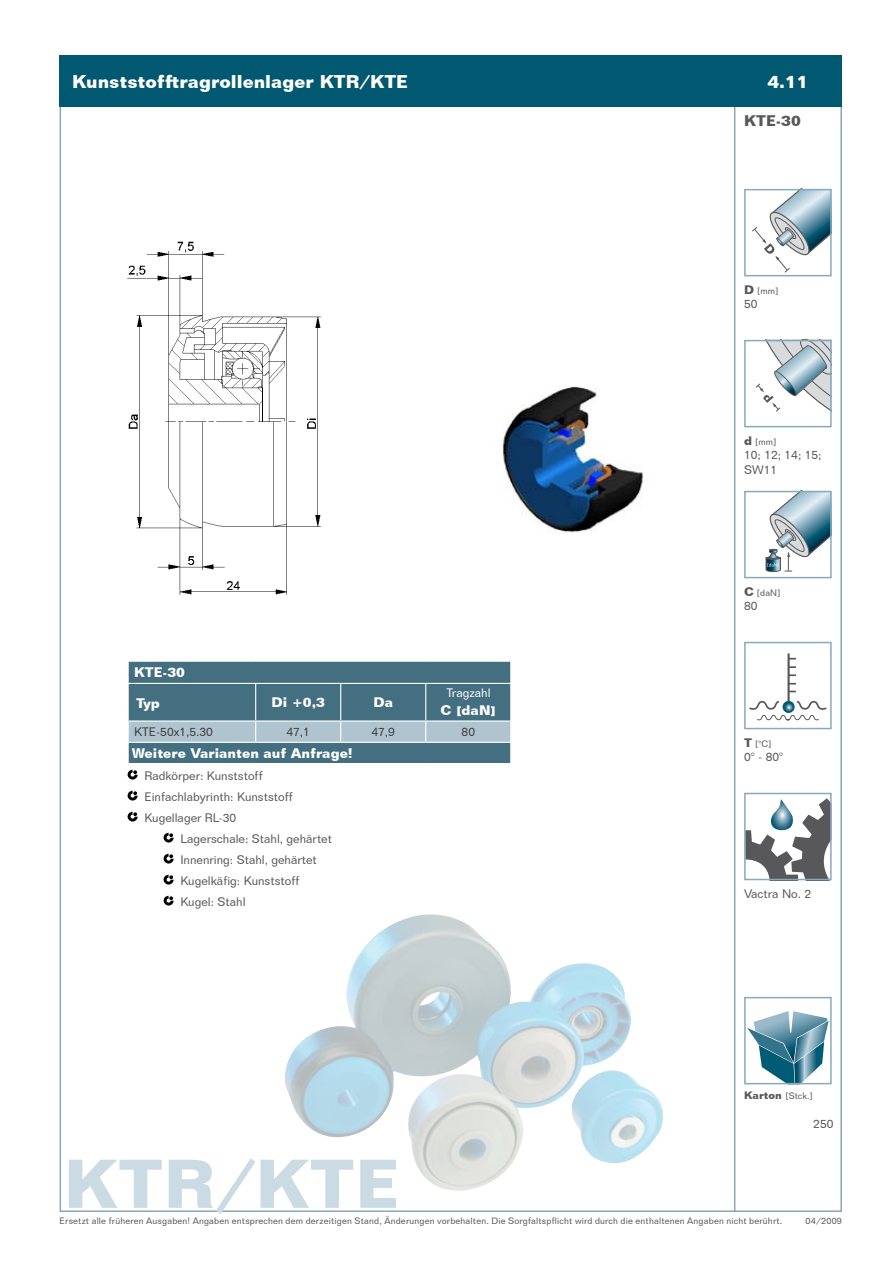
<style>
.page{position:relative;width:893px;height:1263px;background:#fff}
.page>*{position:absolute;margin:0;border:0;box-sizing:border-box;transform-origin:0 0}
.t1{font:700 67.5px "Folio BT";letter-spacing:.01em;color:#cadbe4}
.t2{font:700 18px "Folio BT";color:#fff}
.t3{font:700 15px "Folio BT";color:#58585a}
.t4{font:700 13.5px "Folio BT";color:#fff}
.t5{font:12px/21px "Folio BT";color:#58585a}
.t6{font:12px "Folio BT";color:#3e3e40}
.t7{font:12px "Folio BT";color:#fff}
.t8{font:9px "Folio BT";letter-spacing:.02em;color:#58585a}
.s1{font-size:12px}
.s2{font-weight:700;font-size:12px}
.s3{font-weight:700;font-size:10.5px}
</style>
<div class="page">
<div style="left:734px;top:104px;width:108px;height:1108px;background:#fff;border:2px solid #89a7b6"></div>
<div style="left:744px;top:189px;width:88px;height:87px;border:2px solid #85aabb"></div>
<svg style="left:751px;top:189px;width:81px;height:84px"></svg>
<div style="left:744px;top:340px;width:88px;height:87px;border:2px solid #85aabb"></div>
<svg style="left:749px;top:340px;width:83px;height:87px"></svg>
<div style="left:744px;top:491px;width:88px;height:87px;border:2px solid #85aabb"></div>
<svg style="left:765px;top:491px;width:67px;height:81px"></svg>
<div style="left:744px;top:642px;width:88px;height:87px;border:2px solid #85aabb"></div>
<hr style="left:787px;top:653px;width:3px;height:50px;background:#58585a">
<svg style="left:749px;top:700px;width:78px;height:21px"></svg>
<svg style="left:789px;top:666px;width:7px;height:2px"></svg>
<svg style="left:789px;top:674px;width:7px;height:2px"></svg>
<svg style="left:747px;top:798px;width:82px;height:79px"></svg>
<div style="left:744px;top:793px;width:88px;height:87px;border:2px solid #85aabb"></div>
<svg style="left:747px;top:1011px;width:82px;height:70px"></svg>
<div style="left:744px;top:997px;width:88px;height:87px;border:2px solid #85aabb"></div>
<img style="left:127px;top:241px;width:194px;height:354px">
<img style="left:502px;top:386px;width:141px;height:147px">
<div style="left:60px;top:55px;width:782px;height:51px;background:#005871"></div>
<img style="left:285px;top:914px;width:379px;height:277px">
<svg style="left:128px;top:661px;width:383px;height:102px;background:#618696"></svg>
<svg style="left:127px;top:770px;width:11px;height:10px"></svg>
<svg style="left:127px;top:791px;width:11px;height:10px"></svg>
<svg style="left:127px;top:812px;width:11px;height:10px"></svg>
<svg style="left:163px;top:833px;width:11px;height:10px"></svg>
<svg style="left:163px;top:854px;width:11px;height:10px"></svg>
<svg style="left:163px;top:875px;width:11px;height:10px"></svg>
<svg style="left:163px;top:896px;width:11px;height:10px"></svg>
<h2 class="t2" style="left:72px;top:70px;width:337px">Kunststofftragrollenlager KTR/KTE</h2>
<h3 class="t4" style="left:134px;top:664px;width:52px">KTE-30</h3>
<h3 class="t7" style="left:447px;top:686px;width:45px">Tragzahl</h3>
<h3 class="t4" style="left:271px;top:694px;width:55px">Di +0,3</h3>
<h3 class="t4" style="left:373px;top:694px;width:21px">Da</h3>
<h3 class="t4" style="left:136px;top:695px;width:25px">Typ</h3>
<h3 class="t4" style="left:132px;top:745px;width:223px">Weitere Varianten auf Anfrage!</h3>
<h3 class="t4" style="left:440px;top:702px;width:57px">C <span class="s1">[</span>daN<span class="s1">]</span></h3>
<h3 class="t6" style="left:134px;top:725px;width:80px">KTE-50x1,5.30</h3>
<h3 class="t6" style="left:286px;top:725px;width:25px">47,1</h3>
<h3 class="t6" style="left:371px;top:725px;width:25px">47,9</h3>
<h3 class="t6" style="left:462px;top:725px;width:15px">80</h3>
<h3 class="t5" style="left:144px;top:765px;width:150px">Radkörper: Kunststoff<br>Einfachlabyrinth: Kunststoff<br>Kugellager RL-30</h3>
<h3 class="t5" style="left:180px;top:828px;width:153px">Lagerschale: Stahl, gehärtet<br>Innenring: Stahl, gehärtet<br>Kugelkäfig: Kunststoff<br>Kugel: Stahl</h3>
<h2 class="t2" style="left:767px;top:70px;width:43px">4.11</h2>
<h3 class="t3" style="left:744px;top:112px;width:58px">KTE-30</h3>
<p class="t8" style="left:744px;top:285px;width:36px"><span class="s2">D</span> [mm]</p>
<h3 class="t5" style="left:744px;top:294px;width:15px">50</h3>
<p class="t8" style="left:744px;top:436px;width:34px"><span class="s2">d</span> [mm]</p>
<h3 class="t5" style="left:744px;top:448px;width:79px;line-height:14.4px">10; 12; 14; 15;<br>SW11</h3>
<p class="t8" style="left:744px;top:587px;width:38px"><span class="s2">C</span> [daN]</p>
<h3 class="t5" style="left:744px;top:595px;width:15px">80</h3>
<p class="t8" style="left:744px;top:738px;width:29px"><span class="s2">T</span> [°C]</p>
<h3 class="t5" style="left:744px;top:746px;width:40px">0° - 80°</h3>
<h3 class="t5" style="left:744px;top:883px;width:69px">Vactra No. 2</h3>
<p class="t8" style="left:744px;top:1090px;width:70px"><span class="s3">Karton</span> [Stck.]</p>
<h3 class="t5" style="left:813px;top:1113px;width:22px">250</h3>
<h1 class="t1" style="left:64px;top:1142px;width:337px">KTR/KTE</h1>
<p class="t8" style="left:60px;top:1215px;width:724px">Ersetzt alle früheren Ausgaben! Angaben entsprechen dem derzeitigen Stand, Änderungen vorbehalten. Die Sorgfaltspflicht wird durch die enthaltenen Angaben nicht berührt.</p>
<p class="t8" style="left:806px;top:1215px;width:38px">04/2009</p>
</div>
